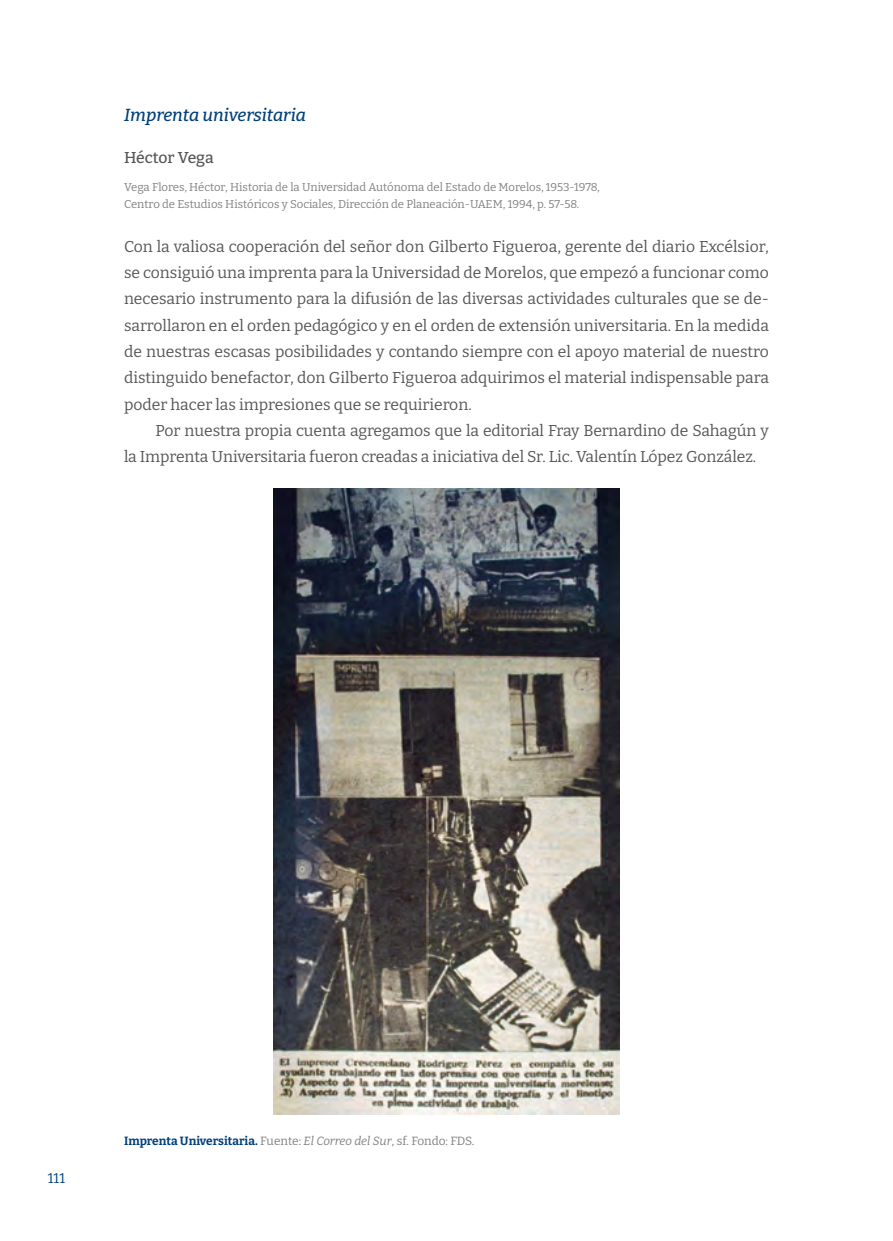
<style>
.page{position:relative;width:893px;height:1241px;background:#fff}
.page>*{position:absolute;margin:0;border:0;box-sizing:border-box;transform-origin:0 0}
.t1{font:italic 500 17.5px "Bitter";color:#003f7a}
.t2{font:15.75px/26.2px "Bitter";letter-spacing:-.005em;color:#555658;text-align:justify}
.t3{font:500 15.75px "Bitter";letter-spacing:-.015em;color:#555658}
.t4{font:14px "Bitter";color:#003f7a}
.t5{font:700 11.9px "Bitter";color:#003f7a}
.t6{font:11.38px/17.3px "Bitter";color:#808183}
.s1{font-weight:400;color:#808183}
.s2{font-weight:400;font-style:italic;color:#808183}
</style>
<div class="page">
<img style="left:273px;top:488px;width:347px;height:626px">
<p class="t1" style="left:124px;top:103px;width:184px">Imprenta universitaria</p>
<p class="t3" style="left:124px;top:148px;width:91px">Héctor Vega</p>
<p class="t6" style="left:124px;top:178px;width:477px">Vega Flores, Héctor, Historia de la Universidad Autónoma del Estado de Morelos, 1953-1978,<br>Centro de Estudios Históricos y Sociales, Dirección de Planeación-UAEM, 1994, p. 57-58.</p>
<p class="t2" style="left:124px;top:233px;width:646px">Con la valiosa cooperación del señor don Gilberto Figueroa, gerente del diario Excélsior, se consiguió una imprenta para la Universidad de Morelos, que empezó a funcionar como necesario instrumento para la difusión de las diversas actividades culturales que se de&shy;sarrollaron en el orden pedagógico y en el orden de extensión universitaria. En la medida de nuestras escasas posibilidades y contando siempre con el apoyo material de nuestro distinguido benefactor, don Gilberto Figueroa adquirimos el material indispensable para poder hacer las impresiones que se requirieron.</p>
<p class="t2" style="left:124px;top:417px;width:646px;text-indent:32px">Por nuestra propia cuenta agregamos que la editorial Fray Bernardino de Sahagún y la Imprenta Universitaria fueron creadas a iniciativa del Sr. Lic. Valentín López González.</p>
<p class="t4" style="left:48px;top:1169px;width:19px">111</p>
<p class="t5" style="left:124px;top:1133px;width:352px">Imprenta Universitaria. <span class="s1">Fuente:</span> <span class="s2">El Correo del Sur</span><span class="s1">, sf. Fondo: FDS.</span></p>
</div>
